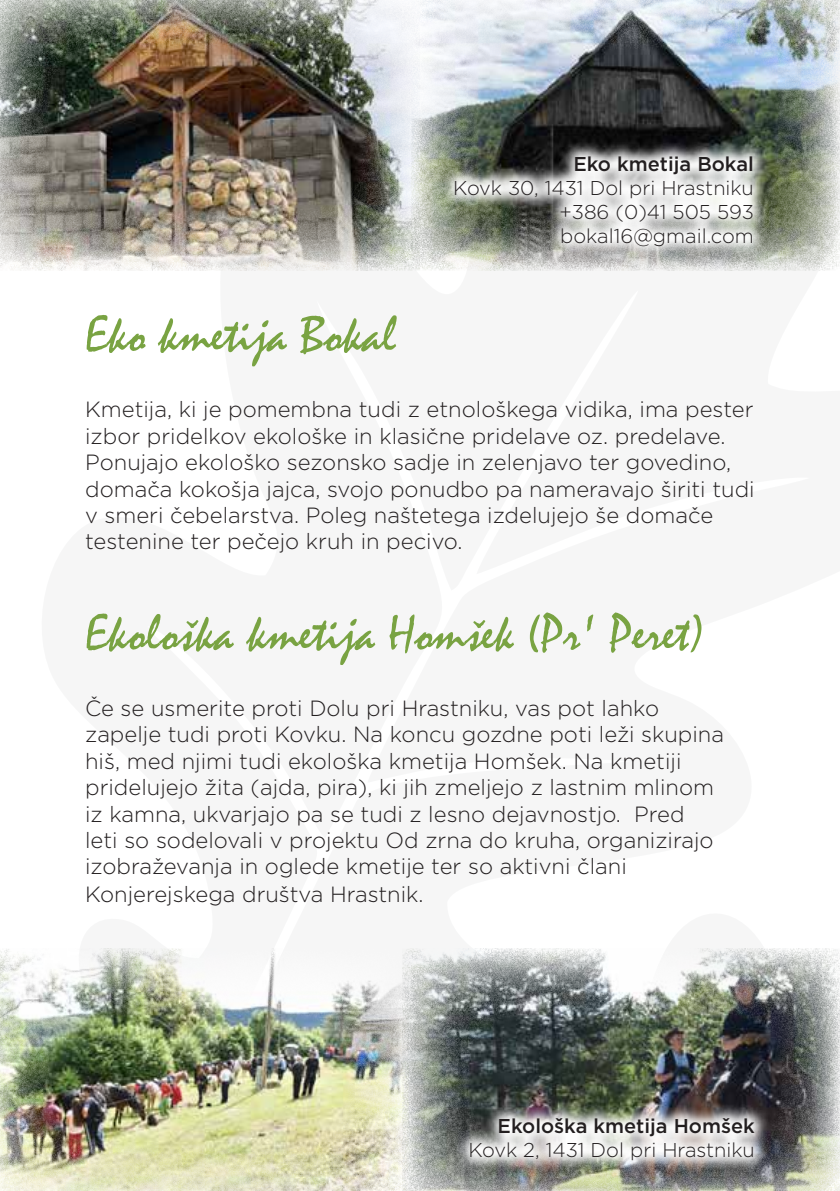
<style>
.page{position:relative;width:840px;height:1191px;background:#fff}
.page>*{position:absolute;margin:0;border:0;box-sizing:border-box;transform-origin:0 0}
.t1{font:52px "Mistral";color:#79a342}
.t2{font:300 22px/26.6px "Gotham";color:#231f20}
.t3{font:300 20px/24px "Gotham";color:#231f20;text-align:justify}
.t4{font:500 20px "Gotham";color:#231f20}
</style>
<div class="page">
<img style="left:420px;top:0;width:419px;height:271px">
<img style="left:0;top:948px;width:403px;height:243px">
<img style="left:0;top:0;width:420px;height:271px">
<img style="left:403px;top:948px;width:436px;height:243px">
<svg style="left:439px;top:141px;width:328px;height:120px"></svg>
<img style="left:454px;top:1102px;width:315px;height:73px">
<p class="t4" style="left:573px;top:150px;width:182px">Eko kmetija Bokal</p>
<p class="t3" style="left:559px;top:175px;width:196px;text-indent:-106px">Kovk 30, 1431 Dol pri Hrastniku +386 (0)41 505 593 bokal16@gmail.com</p>
<h1 class="t1" style="left:85px;top:303px;width:312px">Eko kmetija Bokal</h1>
<p class="t2" style="left:85px;top:396px;width:670px">Kmetija, ki je pomembna tudi z etnološkega vidika, ima pester izbor pridelkov ekološke in klasične pridelave oz. predelave.<br>Ponujajo ekološko sezonsko sadje in zelenjavo ter govedino, domača kokošja jajca, svojo ponudbo pa nameravajo širiti tudi v smeri čebelarstva. Poleg naštetega izdelujejo še domače testenine ter pečejo kruh in pecivo.</p>
<h1 class="t1" style="left:85px;top:602px;width:619px">Ekološka kmetija Homšek (Pr' Peret)</h1>
<p class="t2" style="left:85px;top:694px;width:640px">Če se usmerite proti Dolu pri Hrastniku, vas pot lahko zapelje tudi proti Kovku. Na koncu gozdne poti leži skupina hiš, med njimi tudi ekološka kmetija Homšek. Na kmetiji pridelujejo žita (ajda, pira), ki jih zmeljejo z lastnim mlinom iz kamna, ukvarjajo pa se tudi z lesno dejavnostjo. Pred<br>leti so sodelovali v projektu Od zrna do kruha, organizirajo izobraževanja in oglede kmetije ter so aktivni člani Konjerejskega društva Hrastnik.</p>
<p class="t4" style="left:497px;top:1112px;width:258px">Ekološka kmetija Homšek</p>
<p class="t3" style="left:468px;top:1137px;width:288px">Kovk 2, 1431 Dol pri Hrastniku</p>
</div>
